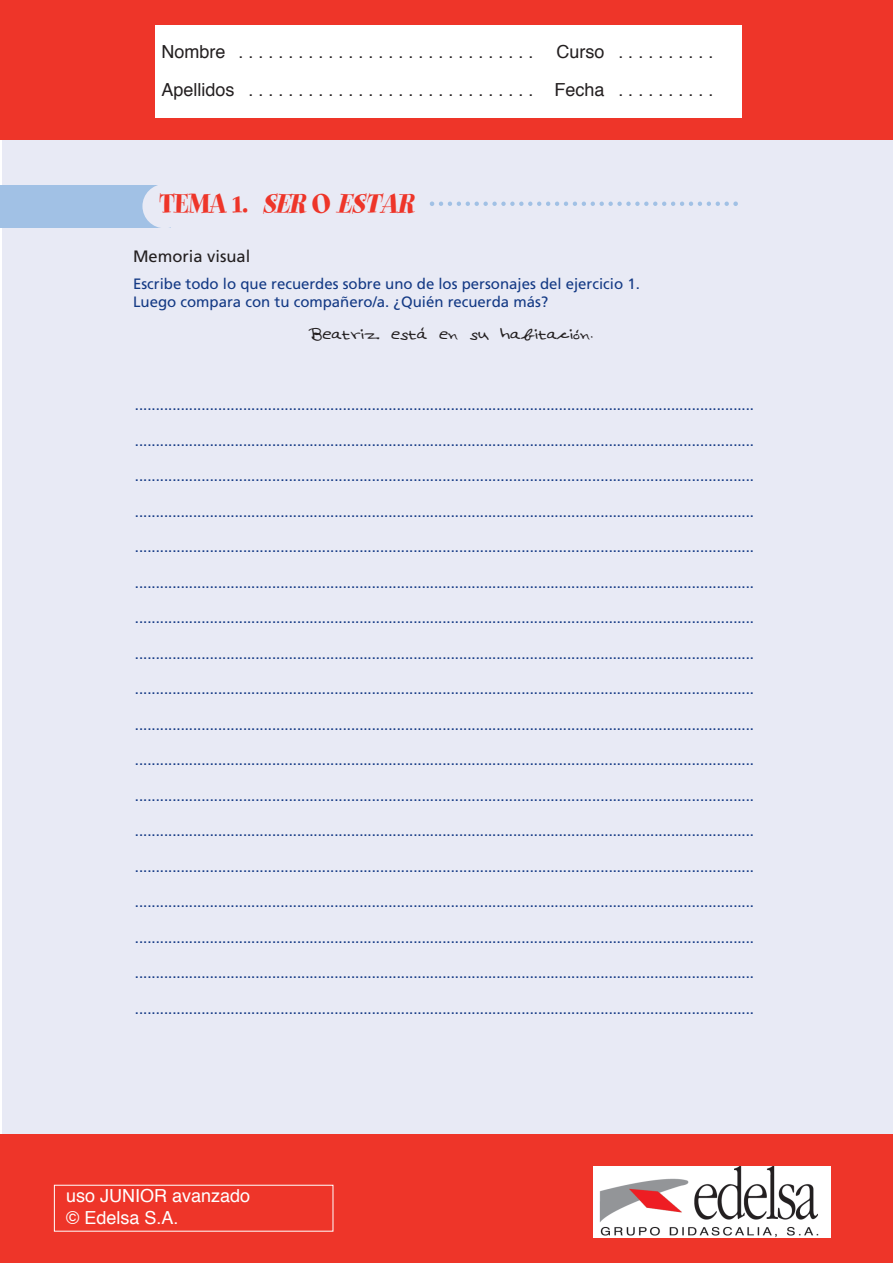
<style>
.page{position:relative;width:893px;height:1263px;background:#fff}
.page>*{position:absolute;margin:0;border:0;box-sizing:border-box;transform-origin:0 0}
.t1{font:italic 30px "Spumoni LP";color:#ee3529}
.t2{font:18px/37.5px "Helvetica";color:#231f20;text-align:right}
.t3{font:18px/21.6px "Helvetica";color:#fff}
.t4{font:16.5px "Ashtons Hand";color:#231f20}
.t5{font:16.5px "Frutiger";color:#231f20}
.t6{font:15px/18px "Frutiger";color:#143a85}
.s1{font-style:normal}
</style>
<div class="page">
<div style="left:2px;top:1px;width:891px;height:1262px;background:#e8eaf5"></div>
<div style="left:0;top:185px;width:170px;height:42px;background:#a1c1e5"></div>
<div style="left:142px;top:184px;width:45px;height:44px;background:#e8eaf5;border-radius:50%"></div>
<svg style="left:430px;top:201px;width:308px;height:5px"></svg>
<div style="left:0;top:1134px;width:893px;height:128px;background:#ee3529"></div>
<div style="left:54px;top:1185px;width:279px;height:46px;border:1px solid #fff"></div>
<div style="left:0;top:0;width:893px;height:139px;background:#ee3529"></div>
<div style="left:155px;top:26px;width:587px;height:92px;background:#fff"></div>
<img style="left:594px;top:1167px;width:236px;height:71px">
<p class="t2" style="left:161px;top:35px;width:553px">Curso . . . . . . . . . .<br>Apellidos . . . . . . . . . . . . . . . . . . . . . . . . . . . . . Fecha . . . . . . . . . .</p>
<p class="t2" style="left:161px;top:35px;width:374px">Nombre . . . . . . . . . . . . . . . . . . . . . . . . . . . . . .</p>
<h1 class="t1" style="left:159px;top:193px;width:256px"><span class="s1">TEMA 1.</span> SER <span class="s1">O</span> ESTAR</h1>
<p class="t5" style="left:133px;top:249px;width:119px">Memoria visual</p>
<p class="t6" style="left:133px;top:276px;width:508px">Escribe todo lo que recuerdes sobre uno de los personajes del ejercicio 1.<br>Luego compara con tu compañero/a. ¿Quién recuerda más?</p>
<p class="t4" style="left:308px;top:322px;width:286px">Beatriz está en su habitación.</p>
<p class="t6" style="left:135px;top:397px;width:621px">.....................................................................................................................................................</p>
<p class="t6" style="left:135px;top:433px;width:621px">.....................................................................................................................................................</p>
<p class="t6" style="left:135px;top:468px;width:621px">.....................................................................................................................................................</p>
<p class="t6" style="left:135px;top:504px;width:621px">.....................................................................................................................................................</p>
<p class="t6" style="left:135px;top:539px;width:621px">.....................................................................................................................................................</p>
<p class="t6" style="left:135px;top:575px;width:621px">.....................................................................................................................................................</p>
<p class="t6" style="left:135px;top:610px;width:621px">.....................................................................................................................................................</p>
<p class="t6" style="left:135px;top:646px;width:621px">.....................................................................................................................................................</p>
<p class="t6" style="left:135px;top:681px;width:621px">.....................................................................................................................................................</p>
<p class="t6" style="left:135px;top:717px;width:621px">.....................................................................................................................................................</p>
<p class="t6" style="left:135px;top:752px;width:621px">.....................................................................................................................................................</p>
<p class="t6" style="left:135px;top:788px;width:621px">.....................................................................................................................................................</p>
<p class="t6" style="left:135px;top:823px;width:621px">.....................................................................................................................................................</p>
<p class="t6" style="left:135px;top:859px;width:621px">.....................................................................................................................................................</p>
<p class="t6" style="left:135px;top:894px;width:621px">.....................................................................................................................................................</p>
<p class="t6" style="left:135px;top:930px;width:621px">.....................................................................................................................................................</p>
<p class="t6" style="left:135px;top:965px;width:621px">.....................................................................................................................................................</p>
<p class="t6" style="left:135px;top:1001px;width:621px">.....................................................................................................................................................</p>
<p class="t3" style="left:66px;top:1186px;width:186px">uso JUNIOR avanzado © Edelsa S.A.</p>
</div>
